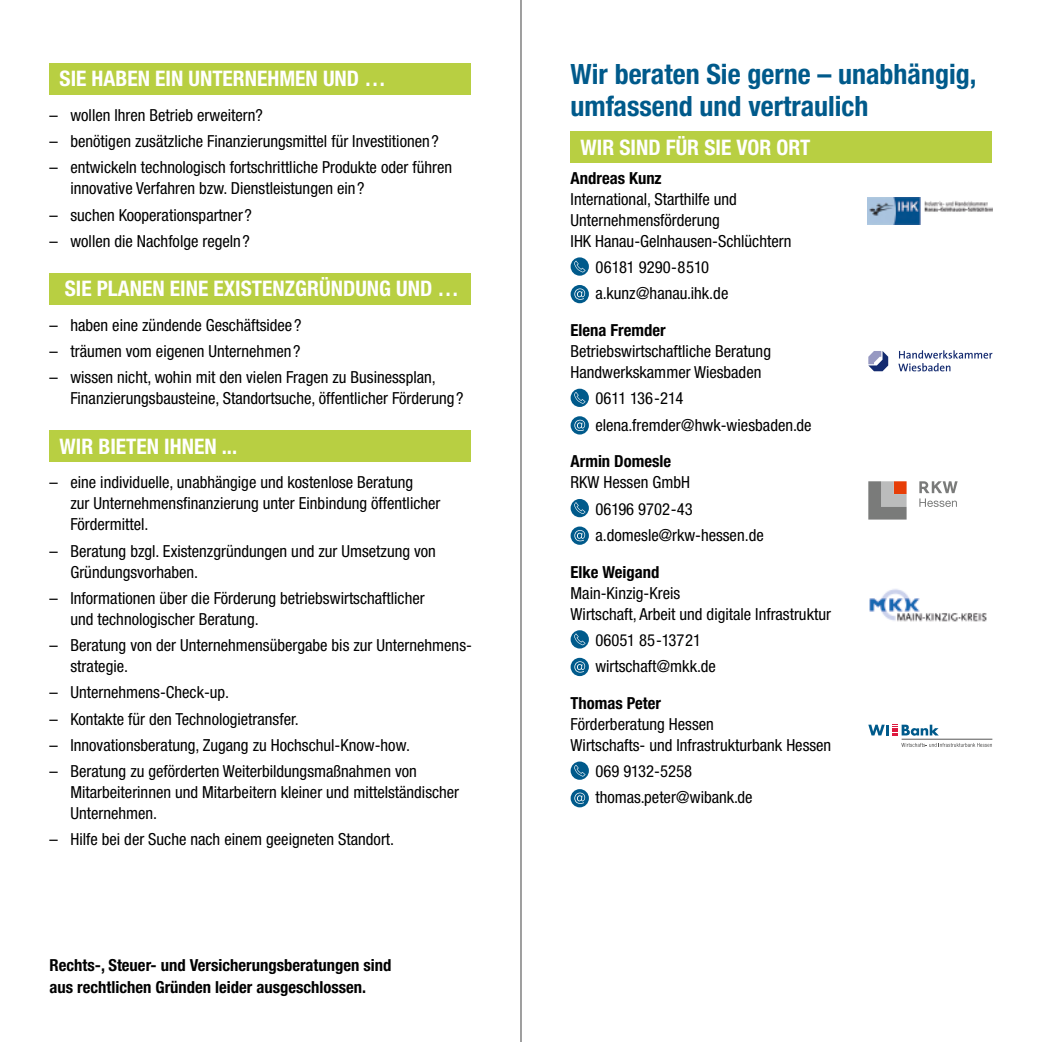
<style>
.page{position:relative;width:1042px;height:1042px;background:#fff}
.page>*{position:absolute;margin:0;border:0;box-sizing:border-box;transform-origin:0 0}
.t1{font:700 condensed 28px/31.5px "Helvetica Neue LT Pro";color:#005a8b}
.t2{font:700 condensed 21.35px "Helvetica Neue LT Pro";color:#fff}
.t3{font:condensed 16.62px/21px "Helvetica Neue LT Pro";color:#000}
.t4{font:700 condensed 16.62px/21px "Helvetica Neue LT Pro";color:#000}
</style>
<div class="page">
<svg style="left:570px;top:257px;width:19px;height:19px"></svg>
<svg style="left:574px;top:261px;width:11px;height:11px"></svg>
<svg style="left:570px;top:285px;width:19px;height:18px"></svg>
<svg style="left:574px;top:288px;width:11px;height:12px"></svg>
<svg style="left:570px;top:389px;width:19px;height:18px"></svg>
<svg style="left:574px;top:392px;width:11px;height:12px"></svg>
<svg style="left:570px;top:416px;width:19px;height:18px"></svg>
<svg style="left:574px;top:420px;width:11px;height:11px"></svg>
<svg style="left:570px;top:499px;width:19px;height:18px"></svg>
<svg style="left:574px;top:502px;width:11px;height:12px"></svg>
<svg style="left:570px;top:526px;width:19px;height:19px"></svg>
<svg style="left:574px;top:530px;width:11px;height:11px"></svg>
<svg style="left:570px;top:630px;width:19px;height:18px"></svg>
<svg style="left:574px;top:633px;width:11px;height:12px"></svg>
<svg style="left:570px;top:658px;width:19px;height:18px"></svg>
<svg style="left:574px;top:661px;width:11px;height:11px"></svg>
<svg style="left:570px;top:761px;width:19px;height:19px"></svg>
<svg style="left:574px;top:765px;width:11px;height:11px"></svg>
<svg style="left:570px;top:789px;width:19px;height:18px"></svg>
<svg style="left:574px;top:792px;width:11px;height:12px"></svg>
<div style="left:50px;top:63px;width:421px;height:31px;background:#b8cf42"></div>
<div style="left:50px;top:273px;width:421px;height:31px;background:#b8cf42"></div>
<div style="left:570px;top:131px;width:422px;height:32px;background:#b8cf42"></div>
<div style="left:50px;top:430px;width:421px;height:32px;background:#b8cf42"></div>
<img style="left:868px;top:198px;width:124px;height:26px">
<svg style="left:898px;top:350px;width:94px;height:21px"></svg>
<svg style="left:868px;top:351px;width:20px;height:20px"></svg>
<hr style="left:901px;top:739px;width:91px;height:1px;background:#565655">
<svg style="left:868px;top:724px;width:71px;height:12px"></svg>
<svg style="left:901px;top:743px;width:91px;height:4px"></svg>
<svg style="left:868px;top:481px;width:38px;height:38px"></svg>
<svg style="left:919px;top:481px;width:38px;height:26px"></svg>
<img style="left:869px;top:589px;width:118px;height:33px">
<hr style="left:520px;top:0;width:2px;height:1042px;background:#6e6e6e">
<p class="t2" style="left:60px;top:66px;width:328px">SIE HABEN EIN UNTERNEHMEN UND …</p>
<p class="t3" style="left:50px;top:104px;width:215px">– wollen Ihren Betrieb erweitern?</p>
<p class="t3" style="left:50px;top:130px;width:391px">– benötigen zusätzliche Finanzierungsmittel für Investitionen?</p>
<p class="t3" style="left:70px;top:157px;width:383px;text-indent:-21px">– entwickeln technologisch fortschrittliche Produkte oder führen innovative Verfahren bzw. Dienstleistungen ein?</p>
<p class="t3" style="left:50px;top:204px;width:204px">– suchen Kooperationspartner?</p>
<p class="t3" style="left:50px;top:230px;width:202px">– wollen die Nachfolge regeln?</p>
<p class="t2" style="left:65px;top:276px;width:396px">SIE PLANEN EINE EXISTENZGRÜNDUNG UND …</p>
<p class="t3" style="left:50px;top:314px;width:253px">– haben eine zündende Geschäftsidee?</p>
<p class="t3" style="left:50px;top:340px;width:252px">– träumen vom eigenen Unternehmen?</p>
<p class="t3" style="left:70px;top:367px;width:395px;text-indent:-21px">– wissen nicht, wohin mit den vielen Fragen zu Businessplan,<br>Finanzierungsbausteine, Standortsuche, öffentlicher Förderung?</p>
<p class="t2" style="left:60px;top:434px;width:179px">WIR BIETEN IHNEN ...</p>
<p class="t3" style="left:70px;top:472px;width:371px;text-indent:-21px">– eine individuelle, unabhängige und kostenlose Beratung<br>zur Unternehmensfinanzierung unter Einbindung öffentlicher<br>Fördermittel.</p>
<p class="t3" style="left:70px;top:540px;width:367px;text-indent:-21px">– Beratung bzgl. Existenzgründungen und zur Umsetzung von<br>Gründungsvorhaben.</p>
<p class="t3" style="left:70px;top:587px;width:356px;text-indent:-21px">– Informationen über die Förderung betriebswirtschaftlicher und technologischer Beratung.</p>
<p class="t3" style="left:70px;top:634px;width:403px;text-indent:-21px">– Beratung von der Unternehmensübergabe bis zur Unternehmens&shy;strategie.</p>
<p class="t3" style="left:50px;top:682px;width:181px">– Unternehmens-Check-up.</p>
<p class="t3" style="left:50px;top:708px;width:251px">– Kontakte für den Technologietransfer.</p>
<p class="t3" style="left:50px;top:734px;width:362px">– Innovationsberatung, Zugang zu Hochschul-Know-how.</p>
<p class="t3" style="left:70px;top:760px;width:390px;text-indent:-21px">– Beratung zu geförderten Weiterbildungsmaßnahmen von<br>Mitarbeiterinnen und Mitarbeitern kleiner und mittelständischer<br>Unternehmen.</p>
<p class="t3" style="left:50px;top:829px;width:346px">– Hilfe bei der Suche nach einem geeigneten Standort.</p>
<p class="t4" style="left:50px;top:955px;width:343px">Rechts-, Steuer- und Versicherungsberatungen sind aus rechtlichen Gründen leider ausgeschlossen.</p>
<h1 class="t1" style="left:570px;top:58px;width:407px">Wir beraten Sie gerne – unabhängig, umfassend und vertraulich</h1>
<p class="t2" style="left:580px;top:134px;width:231px">WIR SIND FÜR SIE VOR ORT</p>
<p class="t4" style="left:570px;top:167px;width:93px">Andreas Kunz</p>
<p class="t3" style="left:570px;top:188px;width:222px">International, Starthilfe und<br>Unternehmensförderung<br>IHK Hanau-Gelnhausen-Schlüchtern</p>
<p class="t3" style="left:595px;top:254px;width:134px;line-height:26.2px">06181 9290-8510 a.kunz@hanau.ihk.de</p>
<p class="t4" style="left:570px;top:320px;width:97px">Elena Fremder</p>
<p class="t3" style="left:570px;top:340px;width:202px">Betriebswirtschaftliche Beratung<br>Handwerkskammer Wiesbaden</p>
<p class="t3" style="left:595px;top:385px;width:218px;line-height:26.2px">0611 136-214 elena.fremder@hwk-wiesbaden.de</p>
<p class="t4" style="left:570px;top:451px;width:102px">Armin Domesle</p>
<p class="t3" style="left:595px;top:469px;width:170px;line-height:26.2px;text-indent:-25px">RKW Hessen GmbH<br>06196 9702-43 a.domesle@rkw-hessen.de</p>
<p class="t4" style="left:570px;top:561px;width:90px">Elke Weigand</p>
<p class="t3" style="left:570px;top:582px;width:262px">Main-Kinzig-Kreis<br>Wirtschaft, Arbeit und digitale Infrastruktur</p>
<p class="t3" style="left:595px;top:627px;width:122px;line-height:26.2px">06051 85-13721 wirtschaft@mkk.de</p>
<p class="t4" style="left:570px;top:692px;width:92px">Thomas Peter</p>
<p class="t3" style="left:570px;top:713px;width:262px">Förderberatung Hessen<br>Wirtschafts- und Infrastrukturbank Hessen</p>
<p class="t3" style="left:595px;top:758px;width:159px;line-height:26.2px">069 9132-5258 thomas.peter@wibank.de</p>
</div>
